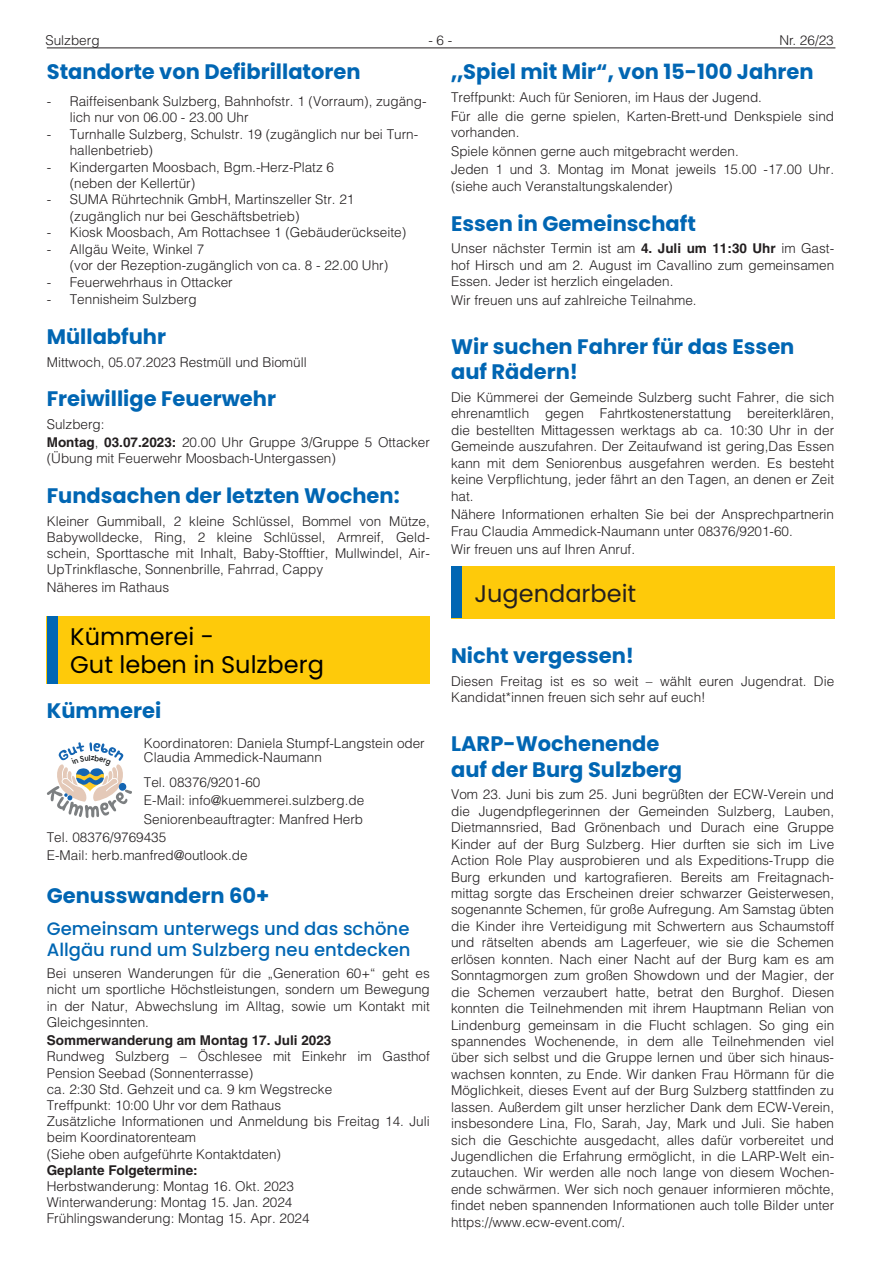
<style>
.page{position:relative;width:881px;height:1263px;background:#fff}
.page>*{position:absolute;margin:0;border:0;box-sizing:border-box;transform-origin:0 0}
.t1{font:24px/27.3px "Poppins";color:#000}
.t2{font:24px "Poppins";color:#231f20}
.t3{font:700 21px/25.5px "Poppins";color:#0166b3}
.t4{font:500 18px/21px "Poppins";color:#0166b3}
.t5{font:300 13.5px/16.5px "Helvetica LT";color:#231f20}
.t6{font:700 13.5px "Helvetica LT";color:#231f20}
.s1{font-weight:700}
</style>
<div class="page">
<hr style="left:47px;top:48px;width:788px;height:1px;background:#231f20">
<div style="left:451px;top:566px;width:382px;height:52px;background:#feca0a"></div>
<div style="left:451px;top:566px;width:10px;height:52px;background:#0166b3"></div>
<div style="left:47px;top:617px;width:382px;height:67px;background:#feca0a"></div>
<div style="left:47px;top:617px;width:10px;height:67px;background:#0166b3"></div>
<svg style="left:47px;top:742px;width:85px;height:76px"></svg>
<p class="t5" style="left:45px;top:32px;width:56px">Sulzberg</p>
<p class="t5" style="left:428px;top:32px;width:26px">- 6 -</p>
<p class="t5" style="left:779px;top:32px;width:56px">Nr. 26/23</p>
<h2 class="t3" style="left:451px;top:59px;width:364px">„Spiel mit Mir“, von 15-100 Jahren</h2>
<p class="t5" style="left:451px;top:88px;width:384px;line-height:18.6px">Treffpunkt: Auch für Senioren, im Haus der Jugend.<br>Für alle die gerne spielen, Karten-Brett-und Denkspiele sind</p>
<p class="t5" style="left:451px;top:123px;width:384px;line-height:18.6px">vorhanden.<br>Spiele können gerne auch mitgebracht werden.<br>Jeden 1 und 3. Montag im Monat jeweils 15.00 -17.00 Uhr.</p>
<p class="t5" style="left:451px;top:178px;width:223px">(siehe auch Veranstaltungskalender)</p>
<h2 class="t3" style="left:451px;top:211px;width:246px">Essen in Gemeinschaft</h2>
<p class="t5" style="left:451px;top:240px;width:384px;text-align:justify">Unser nächster Termin ist am <span class="s1">4. Juli um 11:30 Uhr</span> im Gast&shy;hof Hirsch und am 2. August im Cavallino zum gemeinsamen Essen. Jeder ist herzlich eingeladen.</p>
<p class="t5" style="left:451px;top:292px;width:247px">Wir freuen uns auf zahlreiche Teilnahme.</p>
<h2 class="t3" style="left:451px;top:334px;width:344px">Wir suchen Fahrer für das Essen auf Rädern!</h2>
<p class="t5" style="left:451px;top:389px;width:384px;text-align:justify">Die Kümmerei der Gemeinde Sulzberg sucht Fahrer, die sich ehrenamtlich gegen Fahrtkostenerstattung bereiterklären, die bestellten Mittagessen werktags ab ca. 10:30 Uhr in der Gemeinde auszufahren. Der Zeitaufwand ist gering,Das Essen kann mit dem Seniorenbus ausgefahren werden. Es besteht keine Verpflichtung, jeder fährt an den Tagen, an denen er Zeit hat.</p>
<p class="t5" style="left:451px;top:506px;width:384px">Nähere Informationen erhalten Sie bei der Ansprechpartnerin<br>Frau Claudia Ammedick-Naumann unter 08376/9201-60.</p>
<p class="t5" style="left:451px;top:541px;width:185px">Wir freuen uns auf Ihren Anruf.</p>
<h1 class="t2" style="left:474px;top:580px;width:163px">Jugendarbeit</h1>
<h2 class="t3" style="left:451px;top:643px;width:184px">Nicht vergessen!</h2>
<p class="t5" style="left:451px;top:673px;width:384px">Diesen Freitag ist es so weit – wählt euren Jugendrat. Die<br>Kandidat*innen freuen sich sehr auf euch!</p>
<h2 class="t3" style="left:451px;top:731px;width:232px">LARP-Wochenende auf der Burg Sulzberg</h2>
<p class="t5" style="left:451px;top:786px;width:384px;text-align:justify">Vom 23. Juni bis zum 25. Juni begrüßten der ECW-Verein und die Jugendpflegerinnen der Gemeinden Sulzberg, Lauben, Dietmannsried, Bad Grönenbach und Durach eine Gruppe Kinder auf der Burg Sulzberg. Hier durften sie sich im Live Action Role Play ausprobieren und als Expeditions-Trupp die Burg erkunden und kartografieren. Bereits am Freitagnach&shy;mittag sorgte das Erscheinen dreier schwarzer Geisterwesen, sogenannte Schemen, für große Aufregung. Am Samstag übten die Kinder ihre Verteidigung mit Schwertern aus Schaumstoff und rätselten abends am Lagerfeuer, wie sie die Schemen erlösen konnten. Nach einer Nacht auf der Burg kam es am Sonntagmorgen zum großen Showdown und der Magier, der die Schemen verzaubert hatte, betrat den Burghof. Diesen konnten die Teilnehmenden mit ihrem Hauptmann Relian von Lindenburg gemeinsam in die Flucht schlagen. So ging ein spannendes Wochenende, in dem alle Teilnehmenden viel über sich selbst und die Gruppe lernen und über sich hinaus&shy;wachsen konnten, zu Ende. Wir danken Frau Hörmann für die Möglichkeit, dieses Event auf der Burg Sulzberg stattfinden zu lassen. Außerdem gilt unser herzlicher Dank dem ECW-Verein, insbesondere Lina, Flo, Sarah, Jay, Mark und Juli. Sie haben sich die Geschichte ausgedacht, alles dafür vorbereitet und Jugendlichen die Erfahrung ermöglicht, in die LARP-Welt ein&shy;zutauchen. Wir werden alle noch lange von diesem Wochen&shy;ende schwärmen. Wer sich noch genauer informieren möchte, findet neben spannenden Informationen auch tolle Bilder unter https://www.ecw-event.com/.</p>
<h2 class="t3" style="left:47px;top:59px;width:315px">Standorte von Defibrillatoren</h2>
<p class="t5" style="left:70px;top:93px;width:358px;text-indent:-23px">- Raiffeisenbank Sulzberg, Bahnhofstr. 1 (Vorraum), zugäng&shy;lich nur von 06.00 - 23.00 Uhr</p>
<p class="t5" style="left:70px;top:126px;width:350px;text-indent:-23px">- Turnhalle Sulzberg, Schulstr. 19 (zugänglich nur bei Turn&shy;hallenbetrieb)</p>
<p class="t5" style="left:70px;top:158px;width:266px;text-indent:-23px">- Kindergarten Moosbach, Bgm.-Herz-Platz 6 (neben der Kellertür)</p>
<p class="t5" style="left:70px;top:191px;width:286px;text-indent:-23px">- SUMA Rührtechnik GmbH, Martinszeller Str. 21 (zugänglich nur bei Geschäftsbetrieb)</p>
<p class="t5" style="left:47px;top:224px;width:361px">- Kiosk Moosbach, Am Rottachsee 1 (Gebäuderückseite)</p>
<p class="t5" style="left:70px;top:241px;width:320px;text-indent:-23px">- Allgäu Weite, Winkel 7<br>(vor der Rezeption-zugänglich von ca. 8 - 22.00 Uhr)</p>
<p class="t5" style="left:47px;top:274px;width:187px">- Feuerwehrhaus in Ottacker</p>
<p class="t5" style="left:47px;top:291px;width:151px">- Tennisheim Sulzberg</p>
<h2 class="t3" style="left:47px;top:324px;width:121px">Müllabfuhr</h2>
<p class="t5" style="left:47px;top:353px;width:261px">Mittwoch, 05.07.2023 Restmüll und Biomüll</p>
<h2 class="t3" style="left:47px;top:386px;width:230px">Freiwillige Feuerwehr</h2>
<p class="t5" style="left:47px;top:415px;width:384px;line-height:18.3px">Sulzberg:<br><span class="s1">Montag</span>, <span class="s1">03.07.2023:</span> 20.00 Uhr Gruppe 3/Gruppe 5 Ottacker</p>
<p class="t5" style="left:47px;top:450px;width:290px">(Übung mit Feuerwehr Moosbach-Untergassen)</p>
<h2 class="t3" style="left:47px;top:483px;width:354px">Fundsachen der letzten Wochen:</h2>
<p class="t5" style="left:47px;top:512px;width:384px;text-align:justify">Kleiner Gummiball, 2 kleine Schlüssel, Bommel von Mütze, Babywolldecke, Ring, 2 kleine Schlüssel, Armreif, Geld&shy;schein, Sporttasche mit Inhalt, Baby-Stofftier, Mullwindel, Air-UpTrinkflasche, Sonnenbrille, Fahrrad, Cappy</p>
<p class="t5" style="left:47px;top:579px;width:124px">Näheres im Rathaus</p>
<h1 class="t1" style="left:70px;top:623px;width:255px">Kümmerei -<br>Gut leben in Sulzberg</h1>
<h2 class="t3" style="left:47px;top:698px;width:116px">Kümmerei</h2>
<p class="t5" style="left:144px;top:735px;width:282px;line-height:14.5px">Koordinatoren: Daniela Stumpf-Langstein oder<br>Claudia Ammedick-Naumann</p>
<p class="t5" style="left:144px;top:774px;width:118px">Tel. 08376/9201-60</p>
<p class="t5" style="left:144px;top:792px;width:222px">E-Mail: info@kuemmerei.sulzberg.de</p>
<p class="t5" style="left:144px;top:810px;width:221px">Seniorenbeauftragter: Manfred Herb</p>
<p class="t5" style="left:47px;top:829px;width:121px">Tel. 08376/9769435</p>
<p class="t5" style="left:47px;top:847px;width:202px">E-Mail: herb.manfred@outlook.de</p>
<h2 class="t3" style="left:47px;top:883px;width:224px">Genusswandern 60+</h2>
<h3 class="t4" style="left:47px;top:918px;width:365px">Gemeinsam unterwegs und das schöne<br>Allgäu rund um Sulzberg neu entdecken</h3>
<p class="t5" style="left:47px;top:965px;width:384px;text-align:justify">Bei unseren Wanderungen für die „Generation 60+“ geht es nicht um sportliche Höchstleistungen, sondern um Bewegung in der Natur, Abwechslung im Alltag, sowie um Kontakt mit Gleichgesinnten.</p>
<p class="t6" style="left:47px;top:1032px;width:286px">Sommerwanderung am Montag 17. Juli 2023</p>
<p class="t5" style="left:47px;top:1048px;width:384px">Rundweg Sulzberg – Öschlesee mit Einkehr im Gasthof Pension Seebad (Sonnenterrasse)<br>ca. 2:30 Std. Gehzeit und ca. 9 km Wegstrecke<br>Treffpunkt: 10:00 Uhr vor dem Rathaus<br>Zusätzliche Informationen und Anmeldung bis Freitag 14. Juli beim Koordinatorenteam<br>(Siehe oben aufgeführte Kontaktdaten)</p>
<p class="t6" style="left:47px;top:1162px;width:152px">Geplante Folgetermine:</p>
<p class="t5" style="left:47px;top:1178px;width:264px">Herbstwanderung: Montag 16. Okt. 2023<br>Winterwanderung: Montag 15. Jan. 2024<br>Frühlingswanderung: Montag 15. Apr. 2024</p>
</div>
